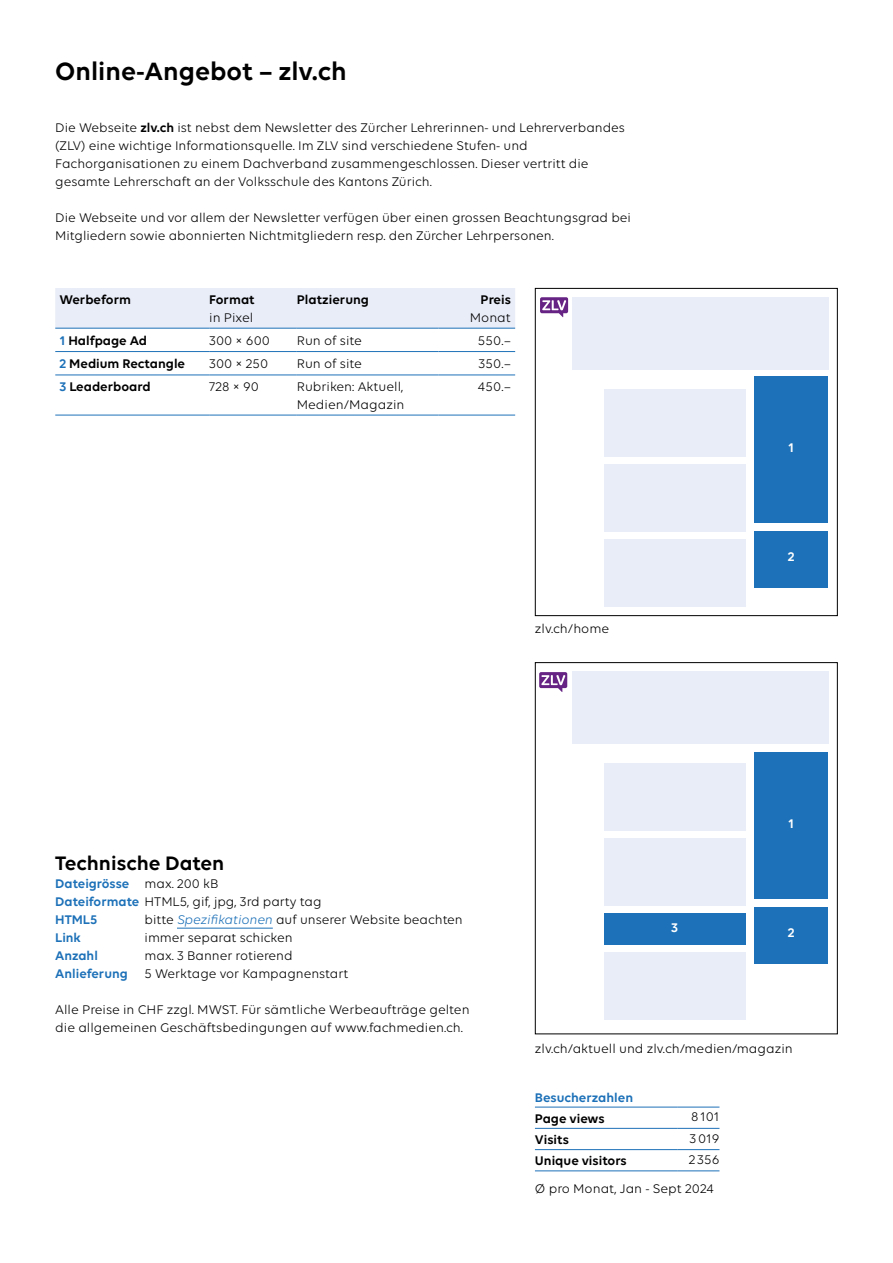
<style>
.page{position:relative;width:893px;height:1263px;background:#fff}
.page>*{position:absolute;margin:0;border:0;box-sizing:border-box;transform-origin:0 0}
.t1{font:600 27px "Volte";color:#000}
.t2{font:600 21px "Volte";color:#000}
.t3{font:13.5px/18px "Volte";color:#000}
.t4{font:600 13.5px "Volte";color:#000}
.t5{font:600 13.5px "Volte";color:#1d71b8}
.t6{font:600 13.5px "Volte";color:#fff}
.s1{font-weight:600}
.s2{color:#1d71b8}
.s3{font-weight:600;color:#1d71b8}
.s4{font-style:italic;color:#1d71b8}
</style>
<div class="page">
<hr style="left:535px;top:1107px;width:143px;height:1px;background:#1d71b8">
<hr style="left:678px;top:1107px;width:41px;height:1px;background:#1d71b8">
<hr style="left:535px;top:1128px;width:143px;height:1px;background:#1d71b8">
<hr style="left:678px;top:1128px;width:41px;height:1px;background:#1d71b8">
<hr style="left:535px;top:1149px;width:143px;height:1px;background:#1d71b8">
<hr style="left:678px;top:1149px;width:41px;height:1px;background:#1d71b8">
<hr style="left:535px;top:1170px;width:143px;height:1px;background:#1d71b8">
<hr style="left:678px;top:1170px;width:41px;height:1px;background:#1d71b8">
<div style="left:55px;top:288px;width:460px;height:40px;background:#e9edf8"></div>
<hr style="left:55px;top:328px;width:154px;height:1px;background:#1d71b8">
<hr style="left:209px;top:328px;width:88px;height:1px;background:#1d71b8">
<hr style="left:297px;top:328px;width:141px;height:1px;background:#1d71b8">
<hr style="left:438px;top:328px;width:77px;height:1px;background:#1d71b8">
<hr style="left:55px;top:351px;width:154px;height:1px;background:#1d71b8">
<hr style="left:209px;top:351px;width:88px;height:1px;background:#1d71b8">
<hr style="left:297px;top:351px;width:141px;height:1px;background:#1d71b8">
<hr style="left:438px;top:351px;width:77px;height:1px;background:#1d71b8">
<hr style="left:55px;top:375px;width:154px;height:1px;background:#1d71b8">
<hr style="left:209px;top:375px;width:88px;height:1px;background:#1d71b8">
<hr style="left:297px;top:375px;width:141px;height:1px;background:#1d71b8">
<hr style="left:438px;top:375px;width:77px;height:1px;background:#1d71b8">
<hr style="left:55px;top:415px;width:154px;height:1px;background:#1d71b8">
<hr style="left:209px;top:415px;width:88px;height:1px;background:#1d71b8">
<hr style="left:297px;top:415px;width:141px;height:1px;background:#1d71b8">
<hr style="left:438px;top:415px;width:77px;height:1px;background:#1d71b8">
<hr style="left:177px;top:928px;width:96px;height:1px;background:#1d71b8">
<div style="left:535px;top:288px;width:303px;height:328px;border:1px solid #000"></div>
<div style="left:604px;top:389px;width:142px;height:67px;background:#e9edf8"></div>
<div style="left:604px;top:464px;width:142px;height:67px;background:#e9edf8"></div>
<div style="left:604px;top:539px;width:142px;height:68px;background:#e9edf8"></div>
<div style="left:572px;top:297px;width:256px;height:72px;background:#e9edf8"></div>
<div style="left:754px;top:376px;width:74px;height:146px;background:#1d71b8"></div>
<div style="left:754px;top:531px;width:74px;height:57px;background:#1d71b8"></div>
<svg style="left:540px;top:297px;width:28px;height:20px"></svg>
<div style="left:754px;top:752px;width:74px;height:146px;background:#1d71b8"></div>
<div style="left:754px;top:908px;width:74px;height:56px;background:#1d71b8"></div>
<div style="left:535px;top:662px;width:303px;height:372px;border:1px solid #000"></div>
<div style="left:604px;top:763px;width:142px;height:68px;background:#e9edf8"></div>
<div style="left:604px;top:838px;width:142px;height:68px;background:#e9edf8"></div>
<div style="left:604px;top:952px;width:141px;height:68px;background:#e9edf8"></div>
<div style="left:604px;top:913px;width:142px;height:32px;background:#1d71b8"></div>
<div style="left:572px;top:671px;width:256px;height:72px;background:#e9edf8"></div>
<svg style="left:539px;top:672px;width:28px;height:20px"></svg>
<h1 class="t1" style="left:55px;top:55px;width:293px">Online-Angebot – zlv.ch</h1>
<p class="t3" style="left:55px;top:118px;width:571px">Die Webseite <span class="s1">zlv.ch</span> ist nebst dem Newsletter des Zürcher Lehrerinnen- und Lehrerverbandes (ZLV) eine wichtige Informationsquelle. Im ZLV sind verschiedene Stufen- und Fachorganisationen zu einem Dachverband zusammengeschlossen. Dieser vertritt die gesamte Lehrerschaft an der Volksschule des Kantons Zürich.</p>
<p class="t3" style="left:55px;top:208px;width:577px">Die Webseite und vor allem der Newsletter verfügen über einen grossen Beachtungsgrad bei<br>Mitgliedern sowie abonnierten Nichtmitgliedern resp. den Zürcher Lehrpersonen.</p>
<p class="t4" style="left:60px;top:292px;width:73px">Werbeform</p>
<p class="t4" style="left:209px;top:292px;width:47px">Format</p>
<p class="t3" style="left:209px;top:308px;width:45px">in Pixel</p>
<p class="t4" style="left:297px;top:292px;width:74px">Platzierung</p>
<p class="t4" style="left:481px;top:292px;width:32px">Preis</p>
<p class="t3" style="left:470px;top:308px;width:43px">Monat</p>
<p class="t4" style="left:60px;top:333px;width:89px"><span class="s2">1</span> Halfpage Ad</p>
<p class="t3" style="left:209px;top:331px;width:62px">300 × 600</p>
<p class="t3" style="left:297px;top:331px;width:67px">Run of site</p>
<p class="t3" style="left:478px;top:331px;width:34px">550.–</p>
<p class="t4" style="left:60px;top:356px;width:127px"><span class="s2">2</span> Medium Rectangle</p>
<p class="t3" style="left:209px;top:355px;width:60px">300 × 250</p>
<p class="t3" style="left:297px;top:355px;width:67px">Run of site</p>
<p class="t3" style="left:478px;top:355px;width:34px">350.–</p>
<p class="t4" style="left:60px;top:379px;width:93px"><span class="s2">3</span> Leaderboard</p>
<p class="t3" style="left:209px;top:377px;width:51px">728 × 90</p>
<p class="t3" style="left:297px;top:377px;width:109px">Rubriken: Aktuell,<br>Medien/Magazin</p>
<p class="t3" style="left:478px;top:377px;width:34px">450.–</p>
<p class="t3" style="left:535px;top:619px;width:76px">zlv.ch/home</p>
<p class="t6" style="left:788px;top:440px;width:7px">1</p>
<p class="t6" style="left:788px;top:548px;width:8px">2</p>
<h2 class="t2" style="left:55px;top:850px;width:171px">Technische Daten</h2>
<p class="t3" style="left:55px;top:874px;width:268px"><span class="s3">Dateigrösse</span> max. 200 kB<br><span class="s3">Dateiformate</span> HTML5, gif, jpg, 3rd party tag<br><span class="s3">HTML5</span></p>
<p class="t3" style="left:145px;top:910px;width:320px">bitte <span class="s4">Spezifikationen</span> auf unserer Website beachten</p>
<p class="t5" style="left:55px;top:929px;width:27px">Link</p>
<p class="t3" style="left:145px;top:928px;width:149px">immer separat schicken</p>
<p class="t5" style="left:55px;top:947px;width:44px">Anzahl</p>
<p class="t3" style="left:55px;top:946px;width:295px;text-indent:89px">max. 3 Banner rotierend<br><span class="s3">Anlieferung</span> 5 Werktage vor Kampagnenstart</p>
<p class="t3" style="left:55px;top:1000px;width:416px">Alle Preise in CHF zzgl. MWST. Für sämtliche Werbeaufträge gelten die allgemeinen Geschäftsbedingungen auf www.fachmedien.ch.</p>
<p class="t6" style="left:671px;top:919px;width:8px">3</p>
<p class="t6" style="left:788px;top:816px;width:7px">1</p>
<p class="t6" style="left:788px;top:924px;width:8px">2</p>
<p class="t3" style="left:535px;top:1039px;width:259px">zlv.ch/aktuell und zlv.ch/medien/magazin</p>
<p class="t5" style="left:535px;top:1089px;width:100px">Besucherzahlen</p>
<p class="t4" style="left:535px;top:1110px;width:71px">Page views</p>
<p class="t3" style="left:691px;top:1108px;width:30px">8101</p>
<p class="t4" style="left:535px;top:1132px;width:36px">Visits</p>
<p class="t3" style="left:689px;top:1129px;width:32px">3019</p>
<p class="t4" style="left:535px;top:1153px;width:93px">Unique visitors</p>
<p class="t3" style="left:535px;top:1145px;width:186px;line-height:28.7px;text-indent:154px">2356<br>Ø pro Monat, Jan - Sept 2024</p>
</div>
